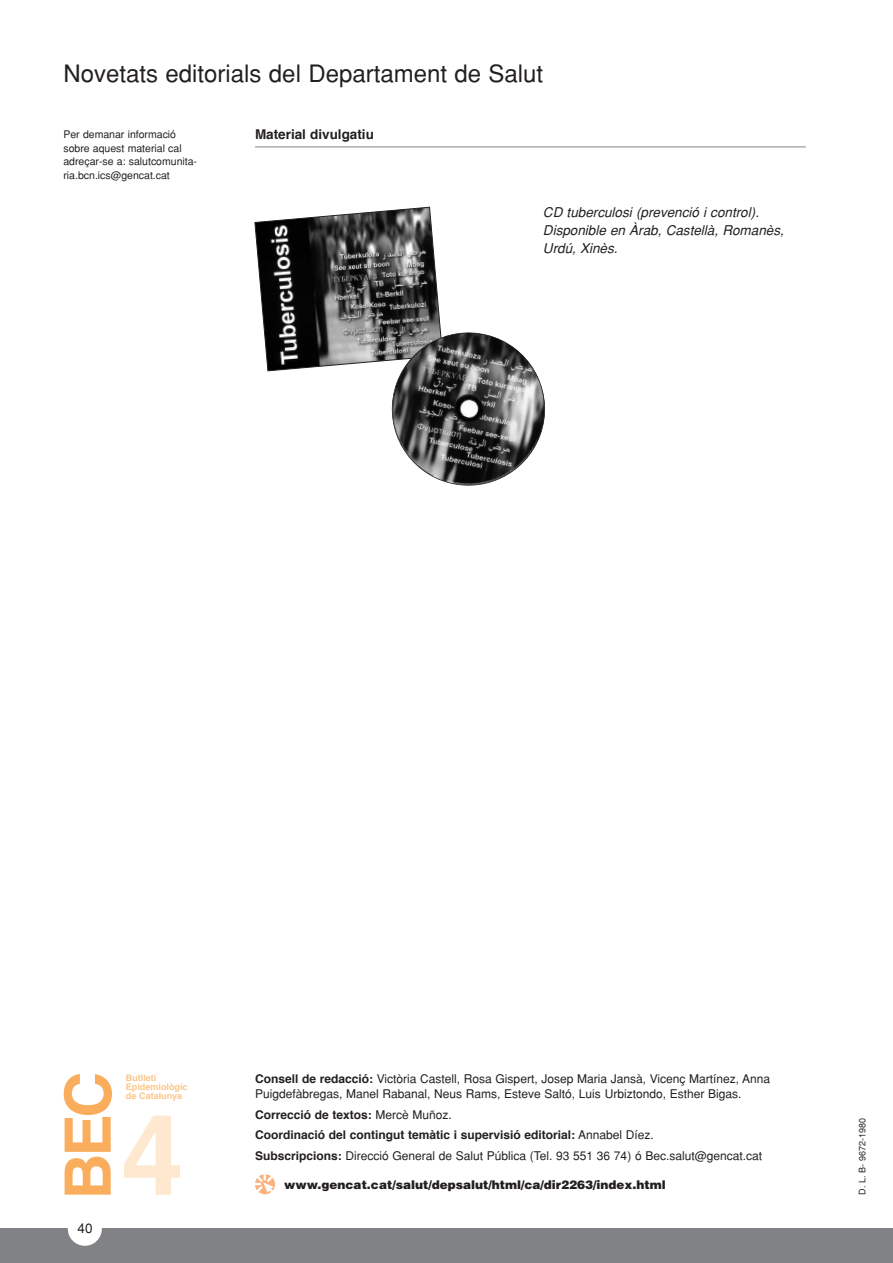
<style>
.page{position:relative;width:893px;height:1263px;background:#fff}
.page>*{position:absolute;margin:0;border:0;box-sizing:border-box;transform-origin:0 0}
.t1{font:700 112.5px "Helvetica";color:#fee8cf}
.t2{font:700 64.05px "Helvetica";color:#faae5d}
.t3{font:24px "Helvetica";color:#231f20}
.t4{font:italic 13.5px/18px "Helvetica";color:#231f20}
.t5{font:700 13.5px "Helvetica";color:#231f20}
.t6{font:13.5px "Helvetica";color:#231f20}
.t7{font:12px/20.5px "Helvetica";color:#231f20}
.t8{font:900 12px "Helvetica";color:#231f20}
.t9{font:10.5px/13.5px "Helvetica";color:#231f20}
.t10{font:700 9px/9px "Helvetica";color:#fcc689}
.t11{font:9px "Helvetica";color:#231f20}
.s1{font-weight:700}
</style>
<div class="page">
<div style="left:0;top:1229px;width:892px;height:34px;background:#808285"></div>
<div style="left:68px;top:1212px;width:34px;height:34px;background:#fff;border-radius:50%"></div>
<svg style="left:255px;top:1174px;width:20px;height:20px"></svg>
<hr style="left:255px;top:147px;width:550px;height:1px;background:#808285">
<svg style="left:254px;top:206px;width:291px;height:280px"></svg>
<h3 class="t3" style="left:63px;top:65px;width:481px">Novetats editorials del Departament de Salut</h3>
<p class="t9" style="left:63px;top:129px;width:135px">Per demanar informació sobre aquest material cal adreçar-se a: salutcomunita&shy;ria.bcn.ics@gencat.cat</p>
<p class="t5" style="left:255px;top:129px;width:120px">Material divulgatiu</p>
<p class="t4" style="left:543px;top:204px;width:245px">CD tuberculosi (prevenció i control).<br>Disponible en Àrab, Castellà, Romanès,<br>Urdú, Xinès.</p>
<h2 class="t2" style="left:61px;top:1200px;width:130px;rotate:-90deg">BEC</h2>
<p class="t6" style="left:77px;top:1223px;width:17px">40</p>
<p class="t10" style="left:126px;top:1074px;width:63px">Butlletí<br>Epidemiològic de Catalunya</p>
<h1 class="t1" style="left:121px;top:1108px;width:64px">4</h1>
<p class="t7" style="left:255px;top:1073px;width:516px;line-height:15px"><span class="s1">Consell de redacció:</span> Victòria Castell, Rosa Gispert, Josep Maria Jansà, Vicenç Martínez, Anna<br>Puigdefàbregas, Manel Rabanal, Neus Rams, Esteve Saltó, Luis Urbiztondo, Esther Bigas.</p>
<p class="t7" style="left:255px;top:1105px;width:508px"><span class="s1">Correcció de textos:</span> Mercè Muñoz.<br><span class="s1">Coordinació del contingut temàtic i supervisió editorial:</span> Annabel Díez.<br><span class="s1">Subscripcions:</span> Direcció General de Salut Pública (Tel. 93 551 36 74) ó Bec.salut@gencat.cat</p>
<p class="t11" style="left:859px;top:1195px;width:78px;rotate:-90deg">D. L. B- 9672-1980</p>
<p class="t8" style="left:284px;top:1180px;width:383px">www.gencat.cat/salut/depsalut/html/ca/dir2263/index.html</p>
</div>
